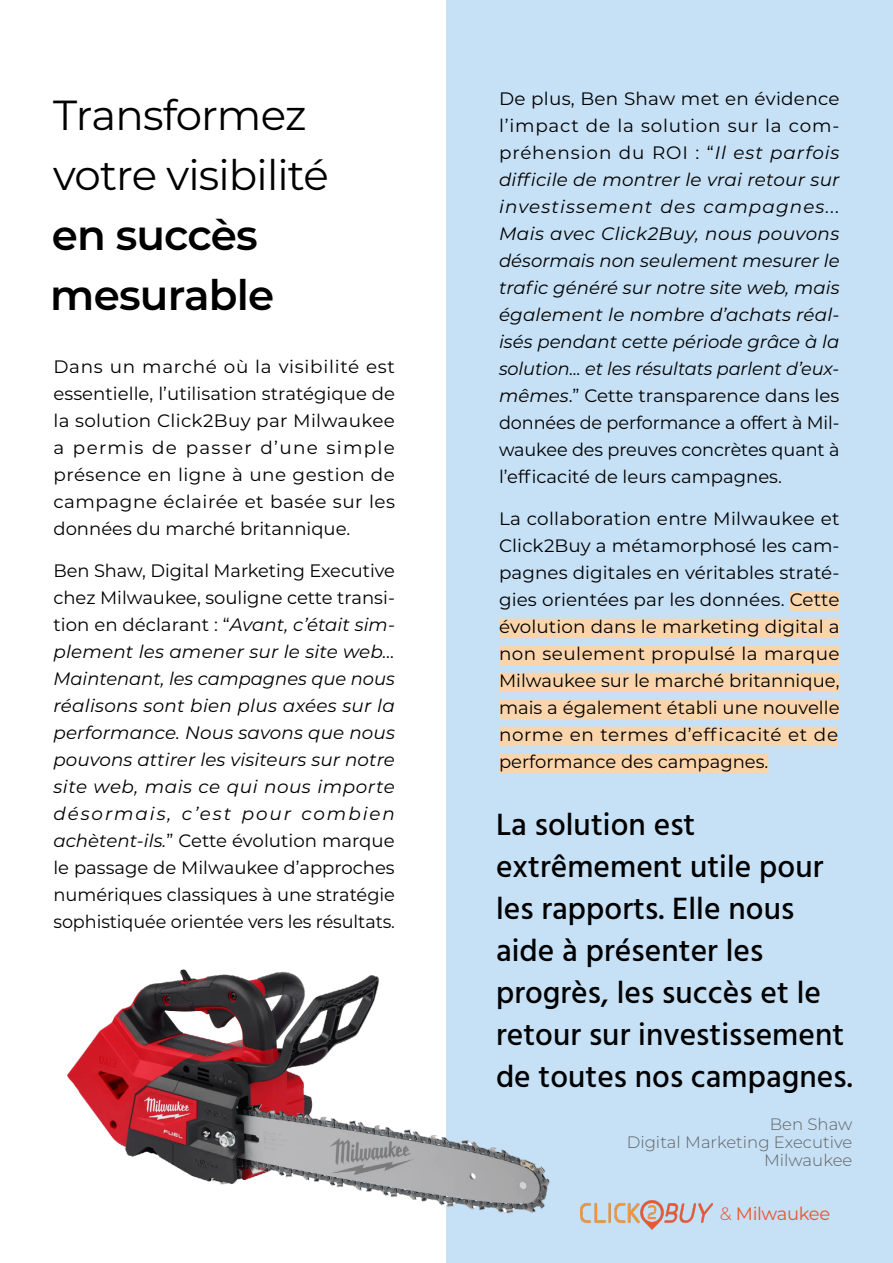
<style>
.page{position:relative;width:893px;height:1263px;background:#fff}
.page>*{position:absolute;margin:0;border:0;box-sizing:border-box;transform-origin:0 0}
.t1{font:42px/60px "Montserrat";letter-spacing:-.02em;color:#000}
.t2{font:600 42px/60px "Montserrat";letter-spacing:-.02em;color:#000}
.t3{font:500 31.5px/42px "Hind";color:#000}
.t4{font:italic 18px/27px "Montserrat";color:#000;text-align:justify}
.t5{font:18px/27px "Montserrat";color:#000;text-align:justify}
.t6{font:18px "Montserrat";letter-spacing:-.02em;color:#eb552d}
.t7{font:300 16.5px/18px "Montserrat";color:#616264;text-align:right}
.s1{font-style:normal}
.s2{font-weight:300}
</style>
<div class="page">
<div style="left:446px;top:0;width:447px;height:1263px;background:#c6e0f5"></div>
<div style="left:790px;top:592px;width:49px;height:19px;background:#fad5ab"></div>
<div style="left:499px;top:619px;width:340px;height:19px;background:#fad5ab"></div>
<div style="left:499px;top:646px;width:340px;height:19px;background:#fad5ab"></div>
<div style="left:499px;top:673px;width:340px;height:19px;background:#fad5ab"></div>
<div style="left:499px;top:700px;width:340px;height:19px;background:#fad5ab"></div>
<div style="left:499px;top:727px;width:339px;height:19px;background:#fad5ab"></div>
<div style="left:499px;top:754px;width:269px;height:19px;background:#fad5ab"></div>
<img style="left:67px;top:969px;width:483px;height:245px">
<img style="left:580px;top:1200px;width:132px;height:29px">
<h1 class="t1" style="left:53px;top:83px;width:277px">Transformez votre visibilité</h1>
<h1 class="t2" style="left:50px;top:203px;width:225px">en succès mesurable</h1>
<p class="t5" style="left:53px;top:352px;width:343px">Dans un marché où la visibilité est essentielle, l’utilisation stratégique de la solution Click2Buy par Milwaukee a permis de passer d’une simple présence en ligne à une gestion de campagne éclairée et basée sur les données du marché britannique.</p>
<p class="t4" style="left:53px;top:556px;width:343px"><span class="s1">Ben Shaw, Digital Marketing Executive chez Milwaukee, souligne cette transi&shy;tion en déclarant : “</span>Avant, c’était sim&shy;plement les amener sur le site web...<br>Maintenant, les campagnes que nous réalisons sont bien plus axées sur la performance. Nous savons que nous pouvons attirer les visiteurs sur notre site web, mais ce qui nous importe désormais, c’est pour combien achètent-ils.<span class="s1">” Cette évolution marque le passage de Milwaukee d’approches numériques classiques à une stratégie sophistiquée orientée vers les résultats.</span></p>
<p class="t4" style="left:499px;top:84px;width:342px"><span class="s1">De plus, Ben Shaw met en évidence l’impact de la solution sur la com&shy;préhension du ROI : “</span>Il est parfois difficile de montrer le vrai retour sur investissement des campagnes...<br>Mais avec Click2Buy, nous pouvons désormais non seulement mesurer le trafic généré sur notre site web, mais également le nombre d’achats réal&shy;isés pendant cette période grâce à la solution... et les résultats parlent d’eux&shy;mêmes<span class="s1">.” Cette transparence dans les données de performance a offert à Mil&shy;waukee des preuves concrètes quant à l’efficacité de leurs campagnes.</span></p>
<p class="t5" style="left:499px;top:504px;width:342px">La collaboration entre Milwaukee et Click2Buy a métamorphosé les cam&shy;pagnes digitales en véritables straté&shy;gies orientées par les données. Cette évolution dans le marketing digital a non seulement propulsé la marque Milwaukee sur le marché britannique, mais a également établi une nouvelle norme en termes d’efficacité et de performance des campagnes.</p>
<h2 class="t3" style="left:496px;top:805px;width:358px">La solution est extrêmement utile pour les rapports. Elle nous aide à présenter les progrès, les succès et le retour sur investissement de toutes nos campagnes.</h2>
<p class="t7" style="left:627px;top:1115px;width:227px">Ben Shaw<br>Digital Marketing Executive<br>Milwaukee</p>
<p class="t6" style="left:720px;top:1201px;width:112px"><span class="s2">&amp;</span> Milwaukee</p>
</div>
